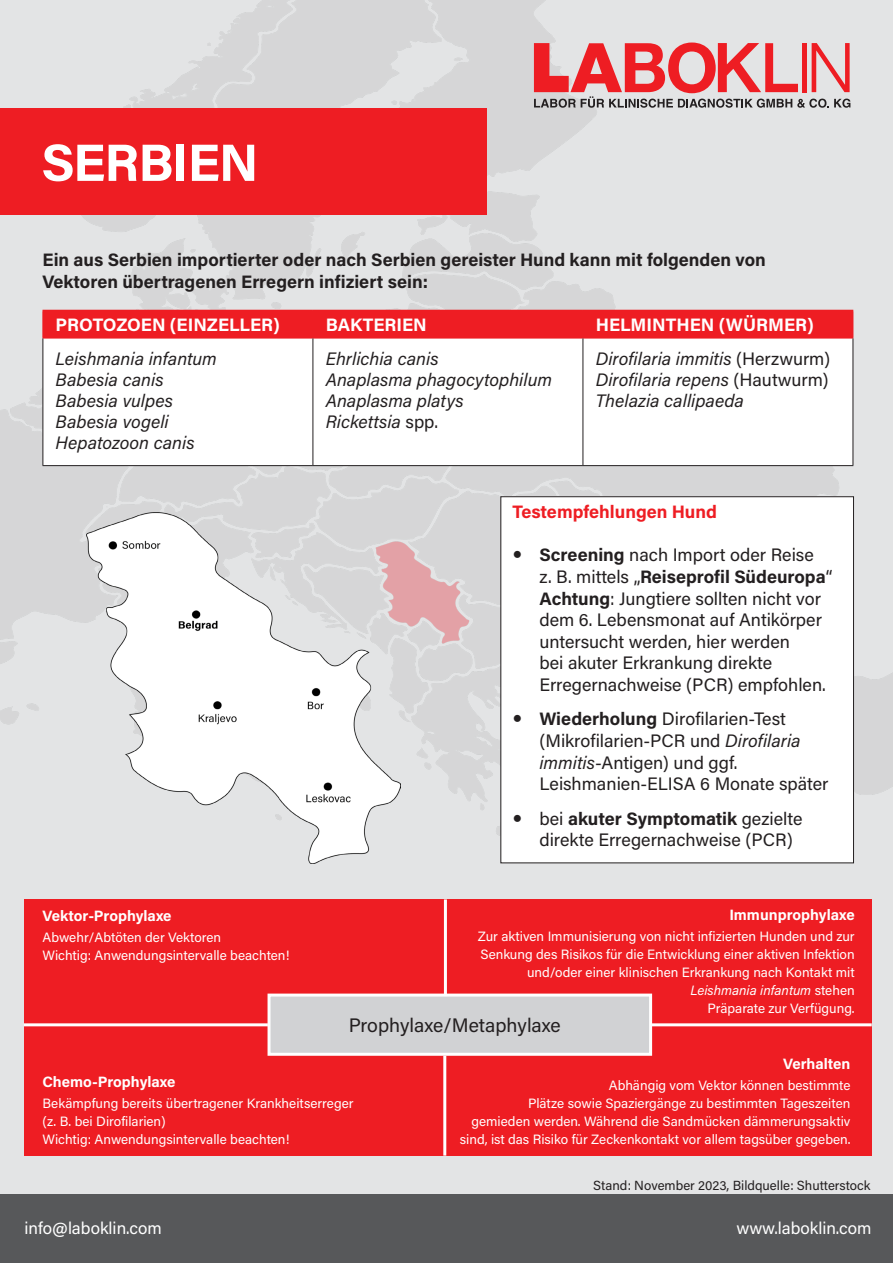
<style>
.page{position:relative;width:893px;height:1263px;background:#e3e4e5}
.page>*{position:absolute;margin:0;border:0;box-sizing:border-box;transform-origin:0 0}
.t1{font:700 52.5px "Acumin Pro";letter-spacing:-.025em;color:#fff}
.t2{font:19.5px "Acumin Pro";color:#231f20}
.t3{font:18px/21.6px "Acumin Pro";color:#231f20}
.t4{font:italic 18px "Acumin Pro";color:#231f20}
.t5{font:700 18px/21.6px "Acumin Pro";color:#231f20}
.t6{font:700 18px "Acumin Pro";color:#fff}
.t7{font:700 18px "Acumin Pro";color:#ee1d23}
.t8{font:16.95px "Acumin Pro";color:#fff}
.t9{font:700 15px "Acumin Pro";color:#fff}
.t10{font:13.5px/18px "Acumin Pro";color:#fff;text-align:right}
.No_Spacing{font:13.2px "Acumin Pro";color:#231f20}
.s1{font-style:normal}
.s2{font-weight:700}
.s3{font-style:italic}
</style>
<div class="page">
<img style="left:0;top:0;width:893px;height:864px">
<div style="left:0;top:108px;width:486px;height:107px;background:#ee1d23"></div>
<svg style="left:534px;top:43px;width:316px;height:65px"></svg>
<div style="left:24px;top:899px;width:848px;height:256px;background:#ee1d23"></div>
<div style="left:268px;top:993px;width:384px;height:63px;background:#d1d2d4;border:3px solid #fff"></div>
<hr style="left:444px;top:899px;width:3px;height:97px;background:#fff">
<hr style="left:443px;top:1056px;width:3px;height:99px;background:#fff">
<hr style="left:24px;top:1023px;width:244px;height:3px;background:#fff">
<hr style="left:651px;top:1023px;width:221px;height:3px;background:#fff">
<img style="left:86px;top:512px;width:315px;height:351px">
<div style="left:501px;top:497px;width:352px;height:366px;background:#fff"></div>
<div style="left:500px;top:496px;width:354px;height:367px;border:1px solid #231f20"></div>
<div style="left:44px;top:339px;width:809px;height:126px;background:#fff"></div>
<div style="left:43px;top:310px;width:811px;height:28px;background:#ee1d23"></div>
<hr style="left:43px;top:338px;width:270px;height:1px;background:#ee1d23">
<hr style="left:313px;top:338px;width:270px;height:1px;background:#ee1d23">
<hr style="left:583px;top:338px;width:270px;height:1px;background:#ee1d23">
<hr style="left:43px;top:338px;width:1px;height:127px;background:#231f20">
<hr style="left:853px;top:338px;width:1px;height:127px;background:#231f20">
<hr style="left:43px;top:465px;width:270px;height:1px;background:#231f20">
<hr style="left:313px;top:465px;width:270px;height:1px;background:#231f20">
<hr style="left:583px;top:465px;width:270px;height:1px;background:#231f20">
<hr style="left:313px;top:338px;width:1px;height:127px;background:#231f20">
<hr style="left:583px;top:338px;width:1px;height:127px;background:#231f20">
<div style="left:0;top:1194px;width:893px;height:69px;background:#57585a"></div>
<p class="t1" style="left:41px;top:126px;width:219px">SERBIEN</p>
<p class="t5" style="left:43px;top:248px;width:725px">Ein aus Serbien importierter oder nach Serbien gereister Hund kann mit folgenden von<br>Vektoren übertragenen Erregern infiziert sein:</p>
<p class="t6" style="left:56px;top:312px;width:226px">PROTOZOEN (EINZELLER)</p>
<p class="t6" style="left:326px;top:312px;width:103px">BAKTERIEN</p>
<p class="t6" style="left:596px;top:312px;width:220px">HELMINTHEN (WÜRMER)</p>
<p class="t4" style="left:56px;top:346px;width:163px">Leishmania infantum</p>
<p class="t4" style="left:56px;top:367px;width:109px">Babesia canis</p>
<p class="t4" style="left:56px;top:388px;width:119px">Babesia vulpes</p>
<p class="t4" style="left:56px;top:409px;width:115px">Babesia vogeli</p>
<p class="t4" style="left:56px;top:430px;width:140px">Hepatozoon canis</p>
<p class="t4" style="left:596px;top:346px;width:236px">Dirofilaria immitis <span class="s1">(Herzwurm)</span></p>
<p class="t4" style="left:596px;top:367px;width:234px">Dirofilaria repens <span class="s1">(Hautwurm)</span></p>
<p class="t4" style="left:596px;top:388px;width:150px">Thelazia callipaeda</p>
<p class="t4" style="left:326px;top:346px;width:114px">Ehrlichia canis</p>
<p class="t4" style="left:326px;top:367px;width:228px">Anaplasma phagocytophilum</p>
<p class="t4" style="left:326px;top:388px;width:140px">Anaplasma platys</p>
<p class="t4" style="left:326px;top:409px;width:114px">Rickettsia <span class="s1">spp.</span></p>
<p class="t9" style="left:43px;top:905px;width:131px">Vektor-Prophylaxe</p>
<p class="t10" style="left:43px;top:928px;width:180px">Abwehr/Abtöten der Vektoren</p>
<p class="t10" style="left:43px;top:946px;width:249px">Wichtig: Anwendungsintervalle beachten!</p>
<p class="t7" style="left:512px;top:499px;width:206px">Testempfehlungen Hund</p>
<p class="t3" style="left:539px;top:544px;width:295px"><span class="s2">Screening</span> nach Import oder Reise<br>z. B. mittels „<span class="s2">Reiseprofil Südeuropa</span>“ <span class="s2">Achtung</span>: Jungtiere sollten nicht vor dem 6. Lebensmonat auf Antikörper untersucht werden, hier werden<br>bei akuter Erkrankung direkte Erregernachweise (PCR) empfohlen.</p>
<p class="t3" style="left:539px;top:708px;width:291px"><span class="s2">Wiederholung</span> Dirofilarien-Test (Mikrofilarien-PCR und <span class="s3">Dirofilaria immitis</span>-Antigen) und ggf.<br>Leishmanien-ELISA 6 Monate später</p>
<p class="t3" style="left:539px;top:807px;width:265px">bei <span class="s2">akuter Symptomatik</span> gezielte direkte Erregernachweise (PCR)</p>
<p class="t9" style="left:729px;top:904px;width:127px">Immunprophylaxe</p>
<p class="t10" style="left:478px;top:927px;width:378px">Zur aktiven Immunisierung von nicht infizierten Hunden und zur Senkung des Risikos für die Entwicklung einer aktiven Infektion und/oder einer klinischen Erkrankung nach Kontakt mit <span class="s3">Leishmania infantum</span> stehen<br>Präparate zur Verfügung.</p>
<p class="t2" style="left:349px;top:1011px;width:214px">Prophylaxe/Metaphylaxe</p>
<p class="t9" style="left:43px;top:1071px;width:134px">Chemo-Prophylaxe</p>
<p class="t10" style="left:43px;top:1094px;width:312px">Bekämpfung bereits übertragener Krankheitserreger</p>
<p class="t10" style="left:43px;top:1112px;width:125px">(z. B. bei Dirofilarien)</p>
<p class="t10" style="left:43px;top:1130px;width:249px">Wichtig: Anwendungsintervalle beachten!</p>
<p class="t9" style="left:783px;top:1053px;width:69px">Verhalten</p>
<p class="t10" style="left:460px;top:1076px;width:392px">Abhängig vom Vektor können bestimmte<br>Plätze sowie Spaziergänge zu bestimmten Tageszeiten<br>gemieden werden. Während die Sandmücken dämmerungsaktiv sind, ist das Risiko für Zeckenkontakt vor allem tagsüber gegeben.</p>
<p class="No_Spacing" style="left:593px;top:1176px;width:279px">Stand: November 2023, Bildquelle: Shutterstock</p>
<p class="t8" style="left:24px;top:1216px;width:139px">info@laboklin.com</p>
<p class="t8" style="left:737px;top:1216px;width:137px">www.laboklin.com</p>
</div>
